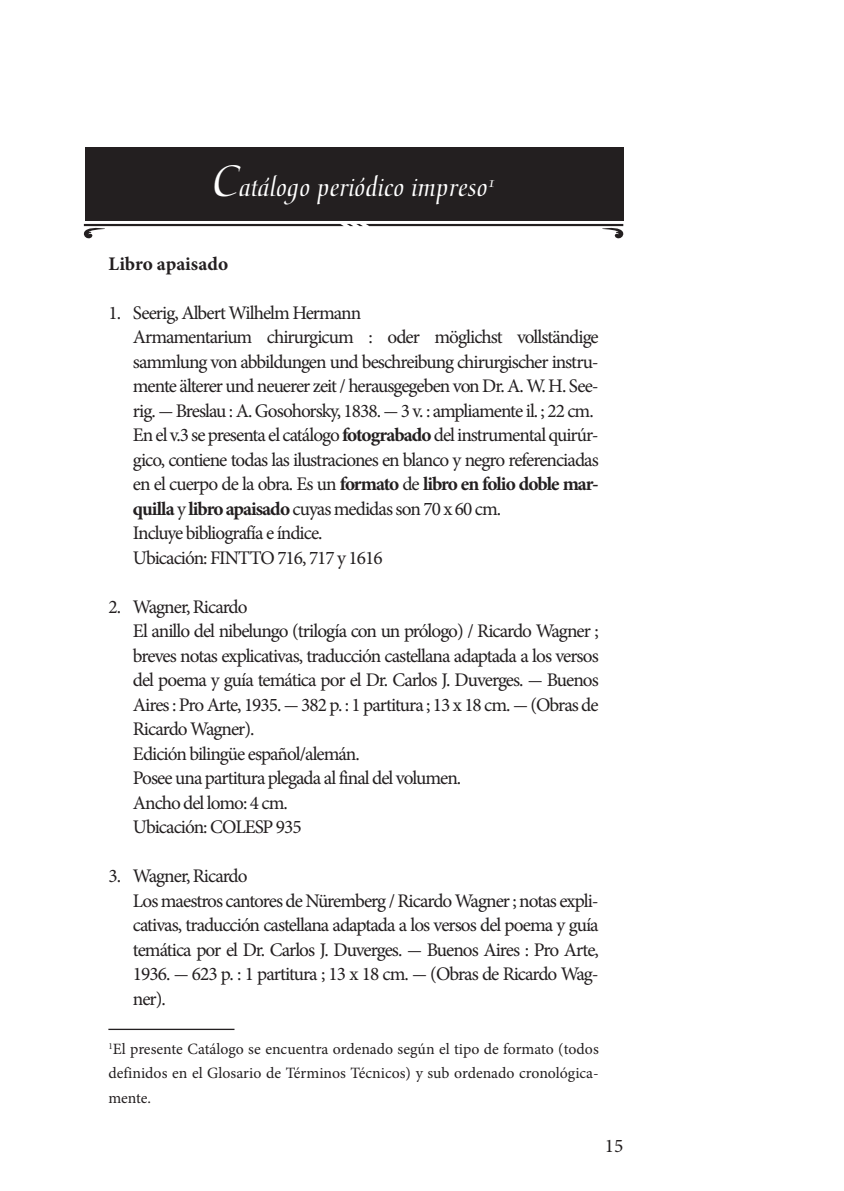
<style>
.page{position:relative;width:844px;height:1191px;background:#fff}
.page>*{position:absolute;margin:0;border:0;box-sizing:border-box;transform-origin:0 0}
.Título{font:28px "Medici Script LT Std";color:#fff}
.Paragraph_Style_3{font:19.25px/24.5px "Minion Pro";letter-spacing:-.05em;color:#231f20;text-align:justify}
.Primer_Párrafo{font:700 19.25px "Minion Pro";color:#231f20}
.nota_al_pie{font:15.75px/24.5px "Minion Pro";color:#231f20;text-align:justify}
.s1{font-size:49px}
.s2{font-weight:700}
</style>
<div class="page">
<div style="left:85px;top:147px;width:538px;height:73px;background:#231f20"></div>
<svg style="left:83px;top:224px;width:541px;height:15px"></svg>
<hr style="left:108px;top:1028px;width:126px;height:2px;background:#231f20">
<p class="Título" style="left:211px;top:171px;width:286px"><span class="s1">C</span>atálogo periódico impreso<sup>1</sup></p>
<p class="Primer_Párrafo" style="left:108px;top:250px;width:121px">Libro apaisado</p>
<p class="Paragraph_Style_3" style="left:108px;top:300px;width:254px">1. Seerig, Albert Wilhelm Hermann</p>
<p class="Paragraph_Style_3" style="left:133px;top:325px;width:467px">Armamentarium chirurgicum : oder möglichst vollständige sammlung von abbildungen und beschreibung chirurgischer instru&shy;mente älterer und neuerer zeit / herausgegeben von Dr. A. W. H. See&shy;rig. - Breslau : A. Gosohorsky, 1838. - 3 v. : ampliamente il. ; 22 cm.</p>
<p class="Paragraph_Style_3" style="left:133px;top:423px;width:467px">En el v.3 se presenta el catálogo <span class="s2">fotograbado</span> del instrumental quirúr&shy;gico, contiene todas las ilustraciones en blanco y negro referenciadas en el cuerpo de la obra. Es un <span class="s2">formato</span> de <span class="s2">libro en folio doble mar&shy;quilla</span> y <span class="s2">libro apaisado</span> cuyas medidas son 70 x 60 cm.</p>
<p class="Paragraph_Style_3" style="left:133px;top:521px;width:191px">Incluye bibliografía e índice.</p>
<p class="Paragraph_Style_3" style="left:133px;top:545px;width:251px">Ubicación: FINTTO 716, 717 y 1616</p>
<p class="Paragraph_Style_3" style="left:108px;top:594px;width:141px">2. Wagner, Ricardo</p>
<p class="Paragraph_Style_3" style="left:133px;top:619px;width:467px">El anillo del nibelungo (trilogía con un prólogo) / Ricardo Wagner ; breves notas explicativas, traducción castellana adaptada a los versos del poema y guía temática por el Dr. Carlos J. Duverges. - Buenos Aires : Pro Arte, 1935. - 382 p. : 1 partitura ; 13 x 18 cm. - (Obras de Ricardo Wagner).</p>
<p class="Paragraph_Style_3" style="left:133px;top:741px;width:228px">Edición bilingüe español/alemán.</p>
<p class="Paragraph_Style_3" style="left:133px;top:766px;width:330px">Posee una partitura plegada al final del volumen.</p>
<p class="Paragraph_Style_3" style="left:133px;top:790px;width:157px">Ancho del lomo: 4 cm.</p>
<p class="Paragraph_Style_3" style="left:133px;top:815px;width:170px">Ubicación: COLESP 935</p>
<p class="Paragraph_Style_3" style="left:108px;top:864px;width:141px">3. Wagner, Ricardo</p>
<p class="Paragraph_Style_3" style="left:133px;top:888px;width:467px">Los maestros cantores de Nüremberg / Ricardo Wagner ; notas expli&shy;cativas, traducción castellana adaptada a los versos del poema y guía temática por el Dr. Carlos J. Duverges. - Buenos Aires : Pro Arte, 1936. - 623 p. : 1 partitura ; 13 x 18 cm. - (Obras de Ricardo Wag&shy;ner).</p>
<p class="nota_al_pie" style="left:108px;top:1036px;width:492px"><sup>1</sup>El presente Catálogo se encuentra ordenado según el tipo de formato (todos definidos en el Glosario de Términos Técnicos) y sub ordenado cronológica&shy;mente.</p>
<p class="Paragraph_Style_3" style="left:604px;top:1133px;width:20px">15</p>
</div>
